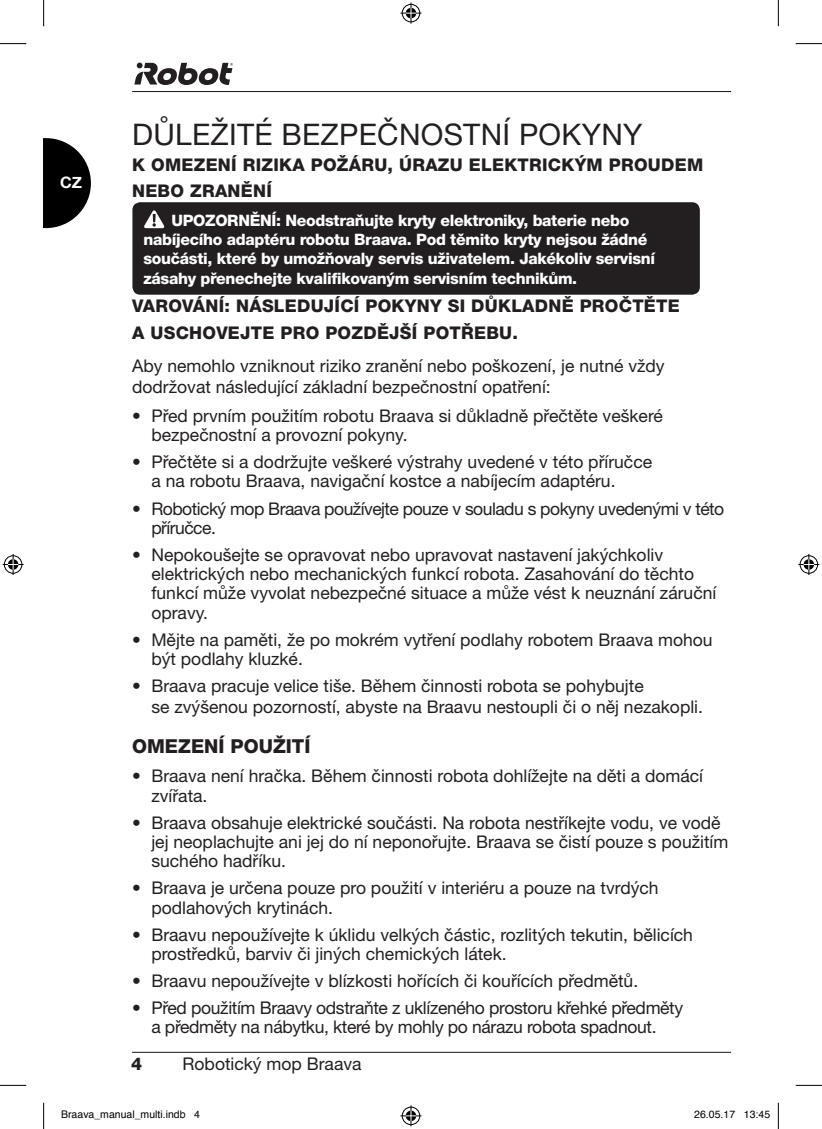
<style>
.page{position:relative;width:822px;height:1129px;background:#fff}
.page>*{position:absolute;margin:0;border:0;box-sizing:border-box;transform-origin:0 0}
.t1{font:29.75px "Helvetica Neue LT Pro";letter-spacing:.01em;color:#231f20}
.t2{font:800 19.25px "Helvetica Neue LT Pro";color:#231f20}
.t3{font:17.5px/19.2px "Helvetica Neue LT Pro";color:#231f20}
.t4{font:800 17.5px/26.2px "Helvetica Neue LT Pro";letter-spacing:.015em;color:#231f20}
.t5{font:17.5px/19.2px "Helvetica Neue LT Pro";letter-spacing:-.02em;color:#231f20;text-align:center}
.t6{font:17.5px/19.2px "Helvetica Neue LT Pro";letter-spacing:-.03em;color:#231f20}
.t7{font:800 15.75px/19.2px "Helvetica Neue LT Pro";letter-spacing:-.02em;color:#fff}
.t8{font:700 15.75px "Helvetica Neue";color:#fff}
.t9{font:10.5px "Helvetica";color:#000}
</style>
<div class="page">
<hr style="left:132px;top:1052px;width:599px;height:1px;background:#17151a">
<hr style="left:132px;top:91px;width:599px;height:1px;background:#17151a">
<svg style="left:44px;top:138px;width:47px;height:90px"></svg>
<svg style="left:134px;top:63px;width:99px;height:22px"></svg>
<div style="left:132px;top:202px;width:567px;height:93px;background:#231f20;border-radius:8px"></div>
<svg style="left:144px;top:210px;width:20px;height:18px"></svg>
<svg style="left:0;top:43px;width:26px;height:1px"></svg>
<svg style="left:795px;top:43px;width:26px;height:1px"></svg>
<svg style="left:0;top:1085px;width:26px;height:1px"></svg>
<svg style="left:795px;top:1085px;width:26px;height:1px"></svg>
<svg style="left:43px;top:0;width:1px;height:26px"></svg>
<svg style="left:43px;top:1103px;width:1px;height:26px"></svg>
<svg style="left:777px;top:0;width:1px;height:26px"></svg>
<svg style="left:777px;top:1103px;width:1px;height:26px"></svg>
<svg style="left:400px;top:3px;width:21px;height:21px"></svg>
<svg style="left:400px;top:1105px;width:21px;height:21px"></svg>
<svg style="left:3px;top:554px;width:21px;height:21px"></svg>
<svg style="left:798px;top:554px;width:21px;height:21px"></svg>
<p class="t8" style="left:60px;top:170px;width:23px">CZ</p>
<h1 class="t1" style="left:132px;top:116px;width:511px">DŮLEŽITÉ BEZPEČNOSTNÍ POKYNY</h1>
<p class="t4" style="left:132px;top:152px;width:572px">K OMEZENÍ RIZIKA POŽÁRU, ÚRAZU ELEKTRICKÝM PROUDEM<br>NEBO ZRANĚNÍ</p>
<p class="t7" style="left:143px;top:211px;width:513px;text-indent:28px">UPOZORNĚNÍ: Neodstraňujte kryty elektroniky, baterie nebo nabíjecího adaptéru robotu Braava. Pod těmito kryty nejsou žádné součásti, které by umožňovaly servis uživatelem. Jakékoliv servisní zásahy přenechejte kvalifikovaným servisním technikům.</p>
<p class="t4" style="left:132px;top:293px;width:549px">VAROVÁNÍ: NÁSLEDUJÍCÍ POKYNY SI DŮKLADNĚ PROČTĚTE<br>A USCHOVEJTE PRO POZDĚJŠÍ POTŘEBU.</p>
<p class="t3" style="left:132px;top:355px;width:534px;line-height:21px">Aby nemohlo vzniknout riziko zranění nebo poškození, je nutné vždy dodržovat následující základní bezpečnostní opatření:</p>
<p class="t3" style="left:151px;top:405px;width:513px;text-indent:-19px">• Před prvním použitím robotu Braava si důkladně přečtěte veškeré bezpečnostní a provozní pokyny.</p>
<p class="t3" style="left:151px;top:452px;width:502px;text-indent:-19px">• Přečtěte si a dodržujte veškeré výstrahy uvedené v této příručce a na robotu Braava, navigační kostce a nabíjecím adaptéru.</p>
<p class="t6" style="left:151px;top:498px;width:574px;text-indent:-19px">• Robotický mop Braava používejte pouze v souladu s pokyny uvedenými v této příručce.</p>
<p class="t3" style="left:151px;top:545px;width:566px;text-indent:-19px">• Nepokoušejte se opravovat nebo upravovat nastavení jakýchkoliv elektrických nebo mechanických funkcí robota. Zasahování do těchto funkcí může vyvolat nebezpečné situace a může vést k neuznání záruční opravy.</p>
<p class="t3" style="left:151px;top:629px;width:562px;text-indent:-19px">• Mějte na paměti, že po mokrém vytření podlahy robotem Braava mohou být podlahy kluzké.</p>
<p class="t3" style="left:151px;top:675px;width:553px;line-height:21px;text-indent:-19px">• Braava pracuje velice tiše. Během činnosti robota se pohybujte<br>se zvýšenou pozorností, abyste na Braavu nestoupli či o něj nezakopli.</p>
<p class="t2" style="left:132px;top:735px;width:180px">OMEZENÍ POUŽITÍ</p>
<p class="t3" style="left:151px;top:766px;width:553px;text-indent:-19px">• Braava není hračka. Během činnosti robota dohlížejte na děti a domácí zvířata.</p>
<p class="t3" style="left:151px;top:812px;width:578px;text-indent:-19px">• Braava obsahuje elektrické součásti. Na robota nestříkejte vodu, ve vodě jej neoplachujte ani jej do ní neponořujte. Braava se čistí pouze s použitím suchého hadříku.</p>
<p class="t3" style="left:151px;top:878px;width:508px;text-indent:-19px">• Braava je určena pouze pro použití v interiéru a pouze na tvrdých podlahových krytinách.</p>
<p class="t3" style="left:151px;top:924px;width:543px;text-indent:-19px">• Braavu nepoužívejte k úklidu velkých částic, rozlitých tekutin, bělicích prostředků, barviv či jiných chemických látek.</p>
<p class="t3" style="left:132px;top:971px;width:507px">• Braavu nepoužívejte v blízkosti hořících či kouřících předmětů.</p>
<p class="t5" style="left:132px;top:998px;width:552px">• Před použitím Braavy odstraňte z uklízeného prostoru křehké předměty a předměty na nábytku, které by mohly po nárazu robota spadnout.</p>
<p class="t4" style="left:131px;top:1051px;width:13px">4</p>
<p class="t3" style="left:182px;top:1054px;width:180px">Robotický mop Braava</p>
<p class="t9" style="left:61px;top:1107px;width:140px">Braava_manual_multi.indb 4</p>
<p class="t9" style="left:694px;top:1107px;width:77px">26.05.17 13:45</p>
</div>
